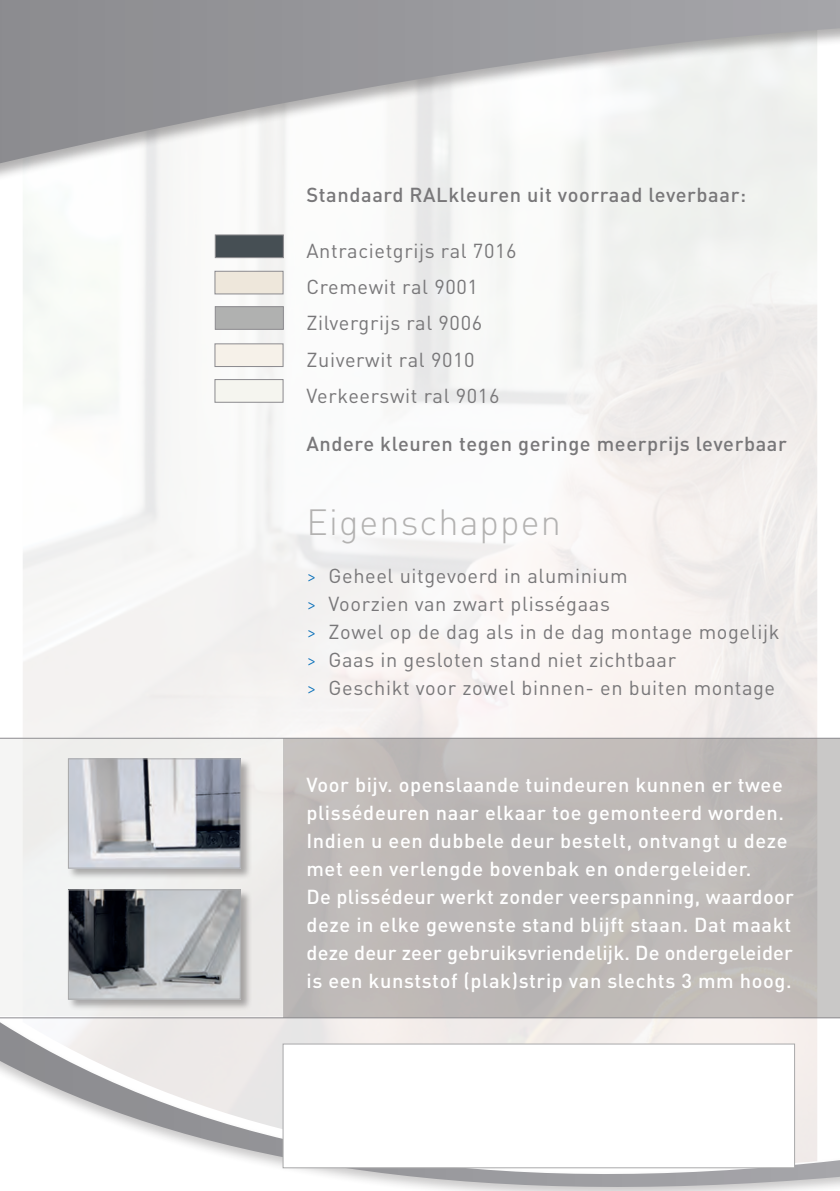
<style>
.page{position:relative;width:840px;height:1191px;background:#fff}
.page>*{position:absolute;margin:0;border:0;box-sizing:border-box;transform-origin:0 0}
.t1{font:300 36px "DIN Pro";letter-spacing:.03em;color:#b3b2b1}
.t2{font:500 20px/28px "DIN Pro";letter-spacing:.03em;color:#fff}
.t3{font:20px/36px "DIN Pro";letter-spacing:.03em;color:#787779}
.t4{font:500 20px "DIN Pro";letter-spacing:.03em;color:#787779}
.s1{font-weight:300;color:#0970b9}
</style>
<div class="page">
<div style="left:0;top:0;width:839px;height:188px;background:#f7f7f6"></div>
<svg style="left:0;top:0;width:839px;height:163px"></svg>
<div style="left:0;top:1004px;width:839px;height:187px;background:#231f20;opacity:.25"></div>
<svg style="left:0;top:1022px;width:839px;height:169px"></svg>
<div style="left:214px;top:271px;width:69px;height:23px;background:#eee7db;border:1px solid #8b8a8e"></div>
<div style="left:214px;top:343px;width:69px;height:24px;background:#f6f1e9;border:1px solid #8b8a8e"></div>
<div style="left:214px;top:379px;width:69px;height:24px;background:#f5f5ef;border:1px solid #8b8a8e"></div>
<div style="left:282px;top:1043px;width:512px;height:125px;background:#fff;border:1px solid #a9a9aa"></div>
<div style="left:0;top:737px;width:283px;height:280px;background:#f1f1ef"></div>
<div style="left:283px;top:738px;width:556px;height:279px;background:#bcbbba"></div>
<div style="left:215px;top:234px;width:68px;height:24px;background:#464f54;border:1px solid #8b8a8e"></div>
<div style="left:215px;top:306px;width:68px;height:24px;background:#b0b1b0;border:1px solid #8b8a8e"></div>
<div style="left:67px;top:758px;width:185px;height:122px;background:#231f20;opacity:.35"></div>
<img style="left:70px;top:760px;width:168px;height:106px">
<div style="left:68px;top:758px;width:172px;height:110px;border:1px solid #a9a9aa"></div>
<div style="left:67px;top:889px;width:185px;height:122px;background:#231f20;opacity:.35"></div>
<img style="left:70px;top:891px;width:168px;height:106px">
<div style="left:68px;top:889px;width:172px;height:110px;border:1px solid #a9a9aa"></div>
<hr style="left:0;top:738px;width:839px;height:1px;background:#8b8a8e">
<hr style="left:0;top:1017px;width:839px;height:1px;background:#8b8a8e">
<p class="t4" style="left:306px;top:182px;width:441px">Standaard RALkleuren uit voorraad leverbaar:</p>
<p class="t3" style="left:306px;top:232px;width:211px">Antracietgrijs ral 7016<br>Cremewit ral 9001<br>Zilvergrijs ral 9006<br>Zuiverwit ral 9010<br>Verkeerswit ral 9016</p>
<p class="t4" style="left:306px;top:430px;width:481px">Andere kleuren tegen geringe meerprijs leverbaar</p>
<h1 class="t1" style="left:306px;top:497px;width:256px">Eigenschappen</h1>
<p class="t3" style="left:306px;top:560px;width:474px;line-height:28px"><span class="s1">&gt;</span> Geheel uitgevoerd in aluminium<br><span class="s1">&gt;</span> Voorzien van zwart plisségaas<br><span class="s1">&gt;</span> Zowel op de dag als in de dag montage mogelijk <span class="s1">&gt;</span> Gaas in gesloten stand niet zichtbaar<br><span class="s1">&gt;</span> Geschikt voor zowel binnen- en buiten montage</p>
<p class="t2" style="left:306px;top:770px;width:489px">Voor bijv. openslaande tuindeuren kunnen er twee plissédeuren naar elkaar toe gemonteerd worden.<br>Indien u een dubbele deur bestelt, ontvangt u deze met een verlengde bovenbak en ondergeleider.<br>De plissédeur werkt zonder veerspanning, waardoor deze in elke gewenste stand blijft staan. Dat maakt deze deur zeer gebruiksvriendelijk. De ondergeleider is een kunststof (plak)strip van slechts 3 mm hoog.</p>
</div>
